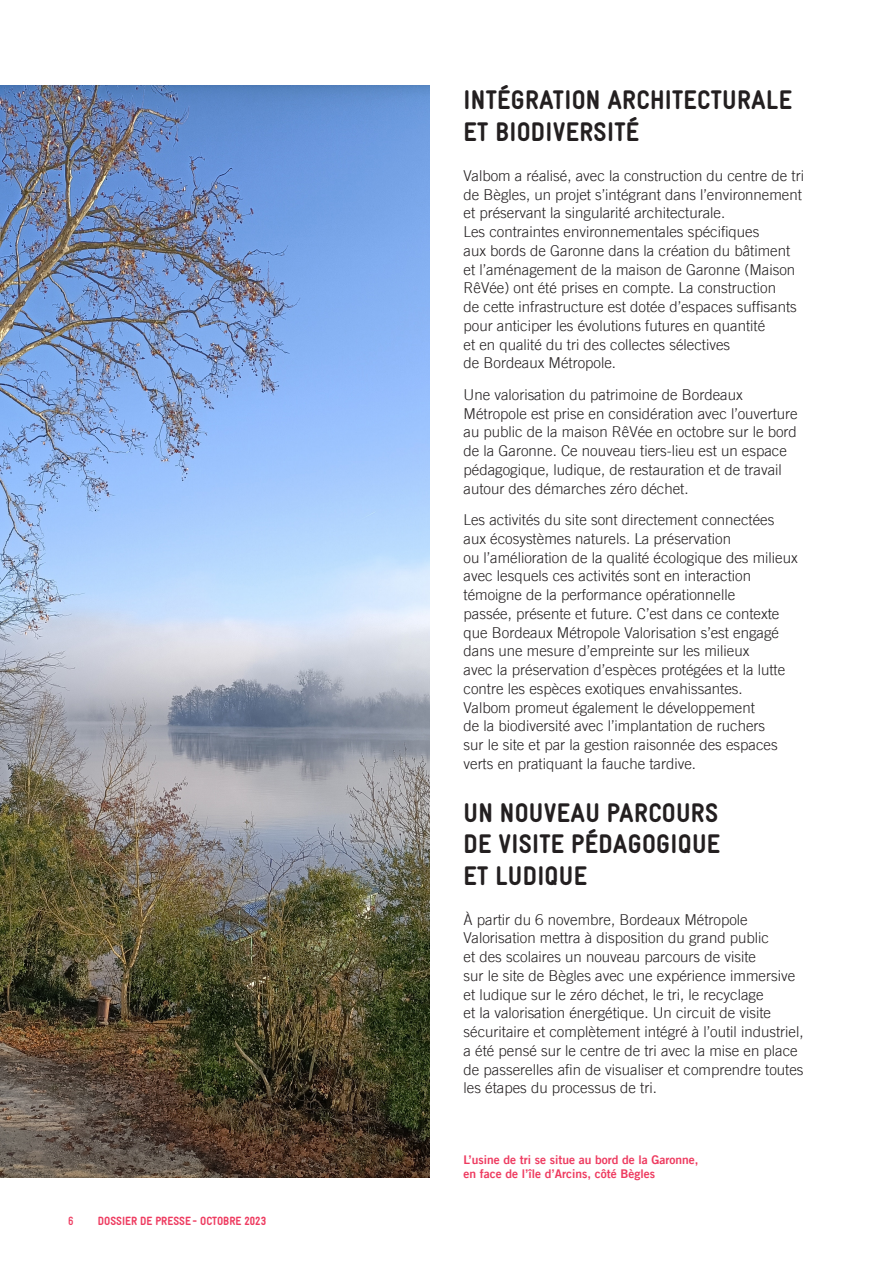
<style>
.page{position:relative;width:893px;height:1263px;background:#fff}
.page>*{position:absolute;margin:0;border:0;box-sizing:border-box;transform-origin:0 0}
.Sous_titre{font:900 27px/31.5px "Gravur Condensed Pro";letter-spacing:.01em;color:#231f20}
.Courant{font:300 15px/18.8px "Trade Gothic";color:#231f20}
.Légende_photo{font:12px/14.4px "Trade Gothic Bold Two";color:#ee3b60}
.t1{font:900 12px "Gravur Condensed Pro";color:#ee3b60}
.t2{font:700 12px "Gravur Condensed Pro";color:#ee3b60}
</style>
<div class="page">
<img style="left:0;top:85px;width:429px;height:1093px">
<p class="t2" style="left:68px;top:1214px;width:7px">6</p>
<p class="t1" style="left:98px;top:1214px;width:170px">DOSSIER DE PRESSE- OCTOBRE 2023</p>
<p class="Sous_titre" style="left:464px;top:85px;width:330px">INTÉGRATION ARCHITECTURALE<br>ET BIODIVERSITÉ</p>
<p class="Courant" style="left:463px;top:166px;width:342px">Valbom a réalisé, avec la construction du centre de tri de Bègles, un projet s’intégrant dans l’environnement et préservant la singularité architecturale.<br>Les contraintes environnementales spécifiques<br>aux bords de Garonne dans la création du bâtiment et l’aménagement de la maison de Garonne (Maison RêVée) ont été prises en compte. La construction<br>de cette infrastructure est dotée d’espaces suffisants pour anticiper les évolutions futures en quantité<br>et en qualité du tri des collectes sélectives<br>de Bordeaux Métropole.</p>
<p class="Courant" style="left:463px;top:385px;width:336px">Une valorisation du patrimoine de Bordeaux Métropole est prise en considération avec l’ouverture au public de la maison RêVée en octobre sur le bord de la Garonne. Ce nouveau tiers-lieu est un espace pédagogique, ludique, de restauration et de travail autour des démarches zéro déchet.</p>
<p class="Courant" style="left:463px;top:510px;width:336px">Les activités du site sont directement connectées aux écosystèmes naturels. La préservation<br>ou l’amélioration de la qualité écologique des milieux avec lesquels ces activités sont en interaction témoigne de la performance opérationnelle<br>passée, présente et future. C’est dans ce contexte que Bordeaux Métropole Valorisation s’est engagé dans une mesure d’empreinte sur les milieux<br>avec la préservation d’espèces protégées et la lutte contre les espèces exotiques envahissantes.<br>Valbom promeut également le développement<br>de la biodiversité avec l’implantation de ruchers<br>sur le site et par la gestion raisonnée des espaces verts en pratiquant la fauche tardive.</p>
<p class="Sous_titre" style="left:464px;top:797px;width:258px;text-align:justify">UN NOUVEAU PARCOURS DE VISITE PÉDAGOGIQUE ET LUDIQUE</p>
<p class="Courant" style="left:463px;top:910px;width:342px">À partir du 6 novembre, Bordeaux Métropole Valorisation mettra à disposition du grand public<br>et des scolaires un nouveau parcours de visite<br>sur le site de Bègles avec une expérience immersive et ludique sur le zéro déchet, le tri, le recyclage<br>et la valorisation énergétique. Un circuit de visite sécuritaire et complètement intégré à l’outil industriel, a été pensé sur le centre de tri avec la mise en place de passerelles afin de visualiser et comprendre toutes les étapes du processus de tri.</p>
<p class="Légende_photo" style="left:463px;top:1152px;width:237px">L’usine de tri se situe au bord de la Garonne, en face de l’île d’Arcins, côté Bègles</p>
</div>
